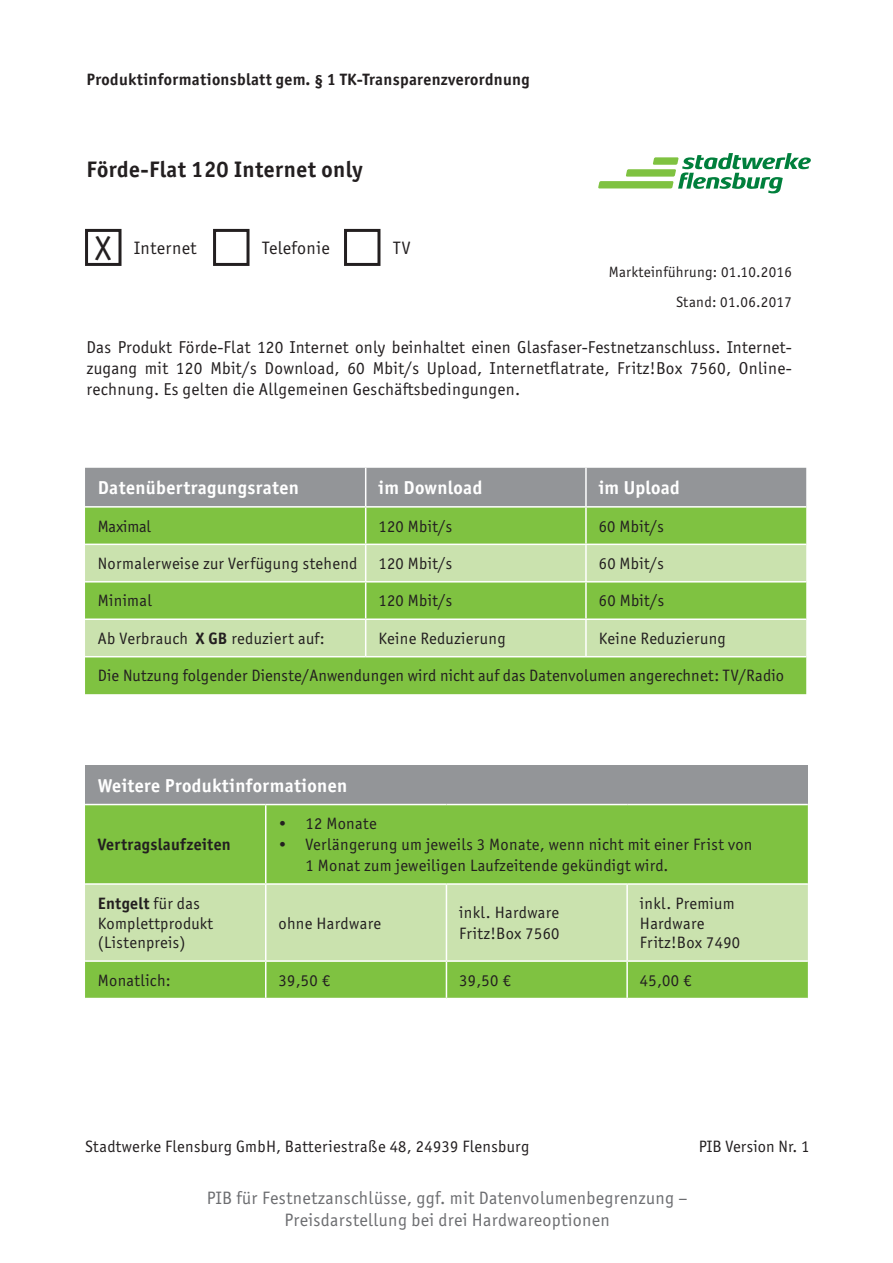
<style>
.page{position:relative;width:893px;height:1263px;background:#fff}
.page>*{position:absolute;margin:0;border:0;box-sizing:border-box;transform-origin:0 0}
.t1{font:700 22.5px "Officina Sans ITC Pro";letter-spacing:.02em;color:#231f20}
.t2{font:700 18.75px "Officina Sans ITC Pro";letter-spacing:.02em;color:#fff}
.t3{font:18px/22.5px "Officina Sans ITC Pro";letter-spacing:.02em;color:#6c6d70;text-align:center}
.t4{font:18px "Officina Sans ITC Pro";letter-spacing:.02em;color:#231f20}
.t5{font:17.25px/21px "Officina Sans ITC Pro";letter-spacing:.02em;color:#231f20;text-align:justify}
.t6{font:16.5px/19.8px "Officina Sans ITC Pro";letter-spacing:.02em;color:#231f20}
.t7{font:700 16.5px "Officina Sans ITC Pro";letter-spacing:.02em;color:#231f20}
.t8{font:16.5px "Officina Sans ITC Pro";letter-spacing:-.01em;color:#231f20}
.t9{font:15px/30px "Officina Sans ITC Pro";letter-spacing:.02em;color:#231f20;text-align:right}
.s1{font-size:34.5px}
.s2{font-weight:700}
</style>
<div class="page">
<svg style="left:598px;top:153px;width:213px;height:40px"></svg>
<div style="left:85px;top:468px;width:721px;height:38px;background:#939598"></div>
<div style="left:85px;top:508px;width:721px;height:186px;background:#7fc241"></div>
<svg style="left:85px;top:545px;width:721px;height:111px;background:#b1d78a"></svg>
<hr style="left:365px;top:468px;width:1px;height:38px;background:#fff">
<hr style="left:585px;top:468px;width:2px;height:38px;background:#fff">
<hr style="left:365px;top:508px;width:1px;height:36px;background:#fff">
<hr style="left:585px;top:508px;width:2px;height:36px;background:#fff">
<hr style="left:365px;top:545px;width:1px;height:36px;background:#fff">
<hr style="left:585px;top:545px;width:2px;height:36px;background:#fff">
<hr style="left:365px;top:582px;width:1px;height:36px;background:#fff">
<hr style="left:585px;top:582px;width:2px;height:36px;background:#fff">
<hr style="left:365px;top:620px;width:1px;height:36px;background:#fff">
<hr style="left:585px;top:620px;width:2px;height:36px;background:#fff">
<hr style="left:85px;top:544px;width:281px;height:1px;background:#fff">
<hr style="left:366px;top:544px;width:220px;height:1px;background:#fff">
<hr style="left:586px;top:544px;width:220px;height:1px;background:#fff">
<hr style="left:85px;top:581px;width:281px;height:1px;background:#fff">
<hr style="left:366px;top:581px;width:220px;height:1px;background:#fff">
<hr style="left:586px;top:581px;width:220px;height:1px;background:#fff">
<hr style="left:85px;top:618px;width:281px;height:2px;background:#fff">
<hr style="left:366px;top:618px;width:220px;height:2px;background:#fff">
<hr style="left:586px;top:618px;width:220px;height:2px;background:#fff">
<hr style="left:85px;top:656px;width:281px;height:1px;background:#fff">
<hr style="left:366px;top:656px;width:220px;height:1px;background:#fff">
<hr style="left:586px;top:656px;width:220px;height:1px;background:#fff">
<div style="left:85px;top:765px;width:723px;height:39px;background:#939598"></div>
<div style="left:85px;top:805px;width:723px;height:193px;background:#7fc241"></div>
<div style="left:85px;top:885px;width:723px;height:75px;background:#cae2ae"></div>
<hr style="left:265px;top:805px;width:1px;height:78px;background:#fff">
<hr style="left:85px;top:883px;width:181px;height:2px;background:#fff">
<hr style="left:266px;top:883px;width:180px;height:2px;background:#fff">
<hr style="left:265px;top:885px;width:1px;height:75px;background:#fff">
<hr style="left:446px;top:883px;width:181px;height:2px;background:#fff">
<hr style="left:446px;top:885px;width:1px;height:75px;background:#fff">
<hr style="left:627px;top:883px;width:181px;height:2px;background:#fff">
<hr style="left:626px;top:885px;width:2px;height:75px;background:#fff">
<hr style="left:85px;top:960px;width:181px;height:2px;background:#fff">
<hr style="left:266px;top:960px;width:180px;height:2px;background:#fff">
<hr style="left:265px;top:962px;width:1px;height:36px;background:#fff">
<hr style="left:446px;top:960px;width:181px;height:2px;background:#fff">
<hr style="left:446px;top:962px;width:1px;height:36px;background:#fff">
<hr style="left:627px;top:960px;width:181px;height:2px;background:#fff">
<hr style="left:626px;top:962px;width:2px;height:36px;background:#fff">
<div style="left:85px;top:229px;width:37px;height:37px;border:3px solid #231f20"></div>
<div style="left:213px;top:229px;width:37px;height:37px;border:3px solid #231f20"></div>
<div style="left:344px;top:229px;width:36px;height:37px;border:3px solid #231f20"></div>
<p class="t7" style="left:87px;top:69px;width:445px">Produktinformationsblatt gem. § 1 TK-Transparenzverordnung</p>
<h1 class="t1" style="left:87px;top:156px;width:277px">Förde-Flat 120 Internet only</h1>
<p class="t4" style="left:95px;top:237px;width:103px"><span class="s1">X</span> Internet</p>
<p class="t4" style="left:262px;top:237px;width:69px">Telefonie</p>
<p class="t4" style="left:393px;top:237px;width:19px">TV</p>
<p class="t9" style="left:609px;top:257px;width:185px">Markteinführung: 01.10.2016<br>Stand: 01.06.2017</p>
<p class="t5" style="left:87px;top:336px;width:707px">Das Produkt Förde-Flat 120 Internet only beinhaltet einen Glasfaser-Festnetzanschluss. Internet&shy;zugang mit 120 Mbit/s Download, 60 Mbit/s Upload, Internetflatrate, Fritz!Box 7560, Online&shy;rechnung. Es gelten die Allgemeinen Geschäftsbedingungen.</p>
<p class="t2" style="left:98px;top:476px;width:203px">Datenübertragungsraten</p>
<p class="t2" style="left:378px;top:476px;width:105px">im Download</p>
<p class="t2" style="left:599px;top:476px;width:83px">im Upload</p>
<p class="t8" style="left:98px;top:516px;width:55px">Maximal</p>
<p class="t6" style="left:378px;top:516px;width:75px">120 Mbit/s</p>
<p class="t6" style="left:599px;top:516px;width:67px">60 Mbit/s</p>
<p class="t6" style="left:98px;top:553px;width:261px">Normalerweise zur Verfügung stehend</p>
<p class="t6" style="left:378px;top:553px;width:75px">120 Mbit/s</p>
<p class="t6" style="left:599px;top:553px;width:67px">60 Mbit/s</p>
<p class="t6" style="left:98px;top:591px;width:56px">Minimal</p>
<p class="t6" style="left:378px;top:591px;width:75px">120 Mbit/s</p>
<p class="t6" style="left:599px;top:591px;width:67px">60 Mbit/s</p>
<p class="t6" style="left:98px;top:628px;width:228px">Ab Verbrauch <span class="s2">X GB</span> reduziert auf:</p>
<p class="t6" style="left:378px;top:628px;width:129px">Keine Reduzierung</p>
<p class="t6" style="left:599px;top:628px;width:129px">Keine Reduzierung</p>
<p class="t6" style="left:98px;top:666px;width:688px">Die Nutzung folgender Dienste/Anwendungen wird nicht auf das Datenvolumen angerechnet: TV/Radio</p>
<p class="t2" style="left:98px;top:774px;width:251px">Weitere Produktinformationen</p>
<p class="t7" style="left:98px;top:834px;width:135px">Vertragslaufzeiten</p>
<p class="t6" style="left:98px;top:893px;width:117px"><span class="s2">Entgelt</span> für das<br>Komplettprodukt (Listenpreis)</p>
<p class="t6" style="left:278px;top:814px;width:100px">• 12 Monate</p>
<p class="t6" style="left:305px;top:834px;width:448px;line-height:21px;text-indent:-27px">• Verlängerung um jeweils 3 Monate, wenn nicht mit einer Frist von<br>1 Monat zum jeweiligen Laufzeitende gekündigt wird.</p>
<p class="t6" style="left:278px;top:913px;width:104px">ohne Hardware</p>
<p class="t6" style="left:459px;top:902px;width:102px;line-height:21px">inkl. Hardware<br>Fritz!Box 7560</p>
<p class="t6" style="left:640px;top:893px;width:102px">inkl. Premium<br>Hardware<br>Fritz!Box 7490</p>
<p class="t6" style="left:98px;top:970px;width:74px">Monatlich:</p>
<p class="t6" style="left:279px;top:970px;width:53px">39,50 €</p>
<p class="t6" style="left:459px;top:970px;width:53px">39,50 €</p>
<p class="t6" style="left:640px;top:970px;width:53px">45,00 €</p>
<p class="t6" style="left:85px;top:1136px;width:446px">Stadtwerke Flensburg GmbH, Batteriestraße 48, 24939 Flensburg</p>
<p class="t6" style="left:699px;top:1136px;width:112px">PIB Version Nr. 1</p>
<p class="t3" style="left:207px;top:1186px;width:482px">PIB für Festnetzanschlüsse, ggf. mit Datenvolumenbegrenzung –<br>Preisdarstellung bei drei Hardwareoptionen</p>
</div>
